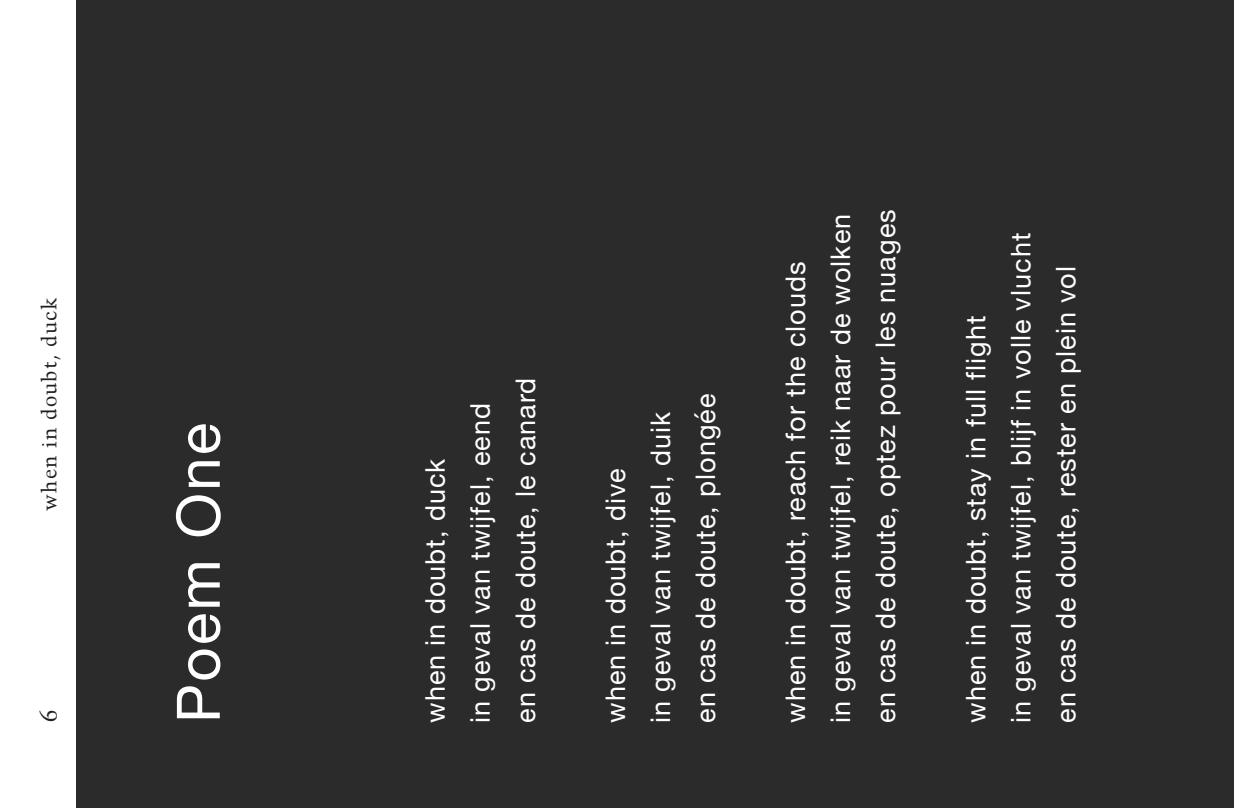
<style>
.page{position:relative;width:1234px;height:808px;background:#fff}
.page>*{position:absolute;margin:0;border:0;box-sizing:border-box;transform-origin:0 0}
.Texts_general{font:60px "Helvetica Neue";letter-spacing:.04em;color:#fff}
.Texts_general-2{font:27px/45px "Helvetica Neue";letter-spacing:.04em;color:#fff}
.t1{font:25.5px "Trump Mediaeval SC";color:#231f20}
.t2{font:20.4px "Trump Mediaeval";letter-spacing:.055em;color:#231f20}
</style>
<div class="page">
<div style="left:77px;top:0;width:1157px;height:808px;background:#2b2b2b"></div>
<p class="t2" style="left:37px;top:511px;width:215px;rotate:-90deg">when in doubt, duck</p>
<p class="t1" style="left:33px;top:723px;width:16px;rotate:-90deg">6</p>
<p class="Texts_general" style="left:155px;top:723px;width:302px;rotate:-90deg">Poem One</p>
<p class="Texts_general-2" style="left:414px;top:723px;width:347px;rotate:-90deg">when in doubt, duck<br>in geval van twijfel, eend en cas de doute, le canard</p>
<p class="Texts_general-2" style="left:594px;top:723px;width:331px;rotate:-90deg">when in doubt, dive<br>in geval van twijfel, duik en cas de doute, plongée</p>
<p class="Texts_general-2" style="left:774px;top:723px;width:515px;rotate:-90deg">when in doubt, reach for the clouds<br>in geval van twijfel, reik naar de wolken en cas de doute, optez pour les nuages</p>
<p class="Texts_general-2" style="left:954px;top:723px;width:491px;rotate:-90deg">when in doubt, stay in full flight<br>in geval van twijfel, blijf in volle vlucht en cas de doute, rester en plein vol</p>
</div>
